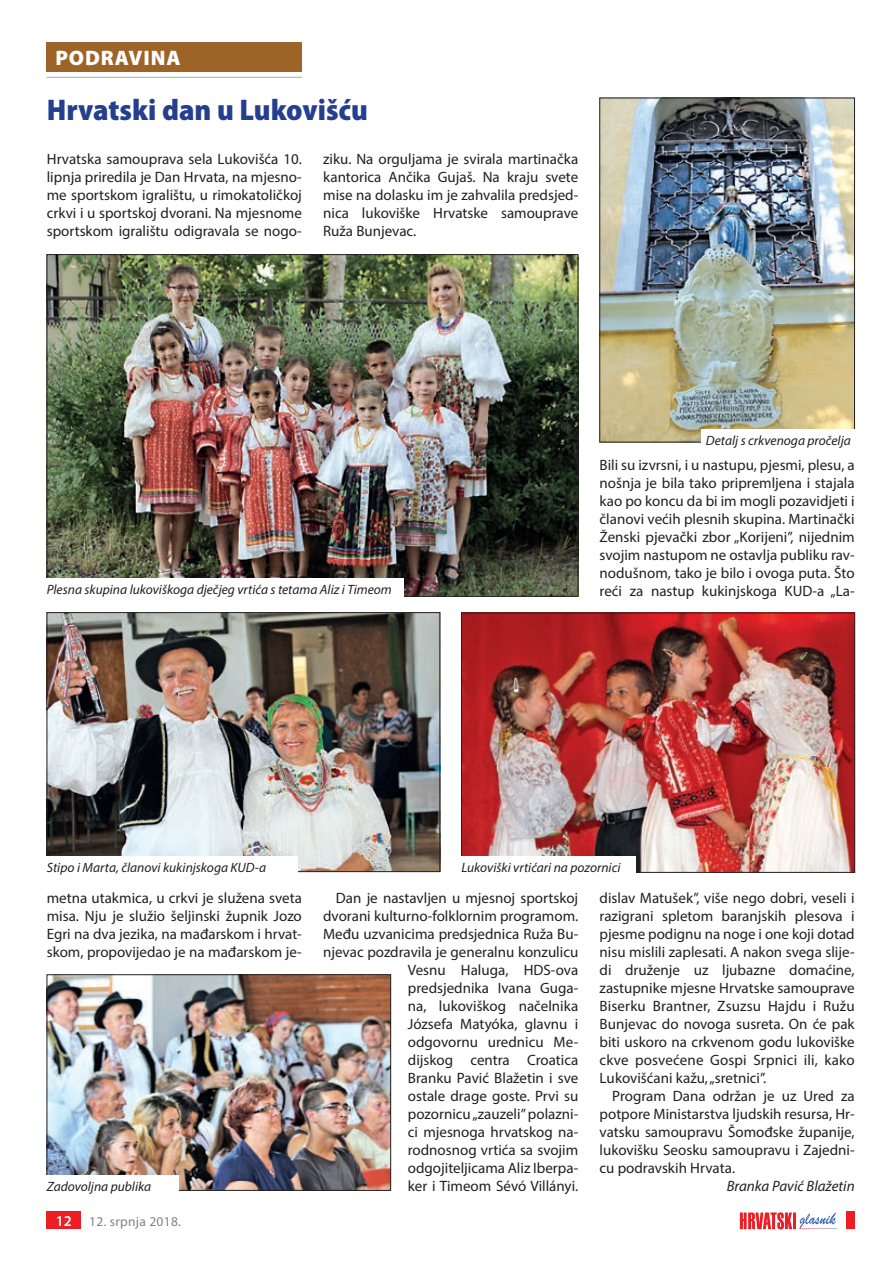
<style>
.page{position:relative;width:893px;height:1263px;background:#fff}
.page>*{position:absolute;margin:0;border:0;box-sizing:border-box;transform-origin:0 0}
.t1{font:900 semi-condensed 30px "Myriad Pro";color:#253f8e}
.t2{font:900 21px "Myriad Pro";letter-spacing:.04em;color:#fff}
.t3{font:15px/18px "Myriad Pro";color:#231f20;text-align:justify}
.t4{font:italic 15px "Myriad Pro";color:#231f20}
.t5{font:italic 13.5px "Myriad Pro";color:#231f20}
.t6{font:13.5px "Myriad Pro";letter-spacing:.02em;color:#808285}
.s1{font-weight:600;font-size:15px;color:#fff}
</style>
<div class="page">
<svg style="left:740px;top:1212px;width:96px;height:17px"></svg>
<div style="left:846px;top:1212px;width:9px;height:17px;background:#ee1d23"></div>
<div style="left:47px;top:1212px;width:34px;height:17px;background:#ee1d23"></div>
<div style="left:47px;top:43px;width:255px;height:29px;background:#9e6427"></div>
<hr style="left:47px;top:77px;width:255px;height:1px;background:#a8a9ad">
<img style="left:49px;top:256px;width:527px;height:338px">
<img style="left:49px;top:614px;width:389px;height:256px">
<div style="left:47px;top:612px;width:393px;height:260px;border:1px solid #231f20"></div>
<img style="left:463px;top:615px;width:390px;height:255px">
<div style="left:461px;top:613px;width:394px;height:259px;border:1px solid #231f20"></div>
<img style="left:49px;top:976px;width:340px;height:212px">
<div style="left:47px;top:974px;width:344px;height:216px;border:1px solid #231f20"></div>
<img style="left:602px;top:100px;width:251px;height:340px">
<div style="left:600px;top:98px;width:255px;height:344px;border:1px solid #231f20"></div>
<div style="left:43px;top:578px;width:361px;height:22px;background:#fff"></div>
<div style="left:43px;top:856px;width:255px;height:21px;background:#fff"></div>
<div style="left:457px;top:856px;width:179px;height:21px;background:#fff"></div>
<div style="left:43px;top:1175px;width:136px;height:22px;background:#fff"></div>
<div style="left:702px;top:430px;width:157px;height:21px;background:#fff"></div>
<h2 class="t2" style="left:55px;top:44px;width:127px">PODRAVINA</h2>
<h1 class="t1" style="left:47px;top:90px;width:323px">Hrvatski dan u Lukovišću</h1>
<p class="t3" style="left:47px;top:150px;width:257px">Hrvatska samouprava sela Lukovišća 10. lipnja priredila je Dan Hrvata, na mjesno&shy;me sportskom igralištu, u rimokatoličkoj crkvi i u sportskoj dvorani. Na mjesnome sportskom igralištu odigravala se nogo-</p>
<p class="t3" style="left:323px;top:150px;width:257px">ziku. Na orguljama je svirala martinačka kantorica Ančika Gujaš. Na kraju svete mise na dolasku im je zahvalila predsjed&shy;nica lukoviške Hrvatske samouprave Ruža Bunjevac.</p>
<p class="t5" style="left:47px;top:581px;width:347px">Plesna skupina lukoviškoga dječjeg vrtića s tetama Aliz i Timeom</p>
<p class="t5" style="left:706px;top:432px;width:146px">Detalj s crkvenoga pročelja</p>
<p class="t3" style="left:600px;top:456px;width:257px">Bili su izvrsni, i u nastupu, pjesmi, plesu, a nošnja je bila tako pripremljena i stajala kao po koncu da bi im mogli pozavidjeti i članovi većih plesnih skupina. Martinački Ženski pjevački zbor „Korijeni”, nijednim svojim nastupom ne ostavlja publiku rav&shy;nodušnom, tako je bilo i ovoga puta. Što reći za nastup kukinjskoga KUD-a „La-</p>
<p class="t5" style="left:47px;top:859px;width:221px">Stipo i Marta, članovi kukinjskoga KUD-a</p>
<p class="t5" style="left:461px;top:859px;width:161px">Lukoviški vrtićari na pozornici</p>
<p class="t3" style="left:47px;top:888px;width:257px">metna utakmica, u crkvi je služena sveta misa. Nju je služio šeljinski župnik Jozo Egri na dva jezika, na mađarskom i hrvat&shy;skom, propovijedao je na mađarskom je-</p>
<p class="t5" style="left:47px;top:1178px;width:106px">Zadovoljna publika</p>
<p class="t6" style="left:56px;top:1213px;width:127px"><span class="s1">12</span> 12. srpnja 2018.</p>
<p class="t3" style="left:323px;top:888px;width:257px;text-align:right">Dan je nastavljen u mjesnoj sportskoj dvorani kulturno-folklornim programom.<br>Među uzvanicima predsjednica Ruža Bu&shy;njevac pozdravila je generalnu konzulicu<br>Vesnu Haluga, HDS-ova predsjednika Ivana Guga-<br>na, lukoviškog načelnika<br>Józsefa Matyóka, glavnu i<br>odgovornu urednicu Me-<br>dijskog centra Croatica<br>Branku Pavić Blažetin i sve<br>ostale drage goste. Prvi su<br>pozornicu „zauzeli” polazni-<br>ci mjesnoga hrvatskog na-<br>rodnosnog vrtića sa svojim odgojiteljicama Aliz Iberpa-<br>ker i Timeom Sévó Villányi.</p>
<p class="t3" style="left:600px;top:888px;width:257px">dislav Matušek”, više nego dobri, veseli i razigrani spletom baranjskih plesova i pjesme podignu na noge i one koji dotad nisu mislili zaplesati. A nakon svega slije&shy;di druženje uz ljubazne domaćine, zastupnike mjesne Hrvatske samouprave Biserku Brantner, Zsuzsu Hajdu i Ružu Bunjevac do novoga susreta. On će pak biti uskoro na crkvenom godu lukoviške ckve posvećene Gospi Srpnici ili, kako Lukovišćani kažu, „sretnici”.</p>
<p class="t3" style="left:600px;top:1086px;width:257px;text-indent:13px">Program Dana održan je uz Ured za potpore Ministarstva ljudskih resursa, Hr&shy;vatsku samoupravu Šomođske županije, lukovišku Seosku samoupravu i Zajedni&shy;cu podravskih Hrvata.</p>
<p class="t4" style="left:727px;top:1176px;width:129px">Branka Pavić Blažetin</p>
</div>
